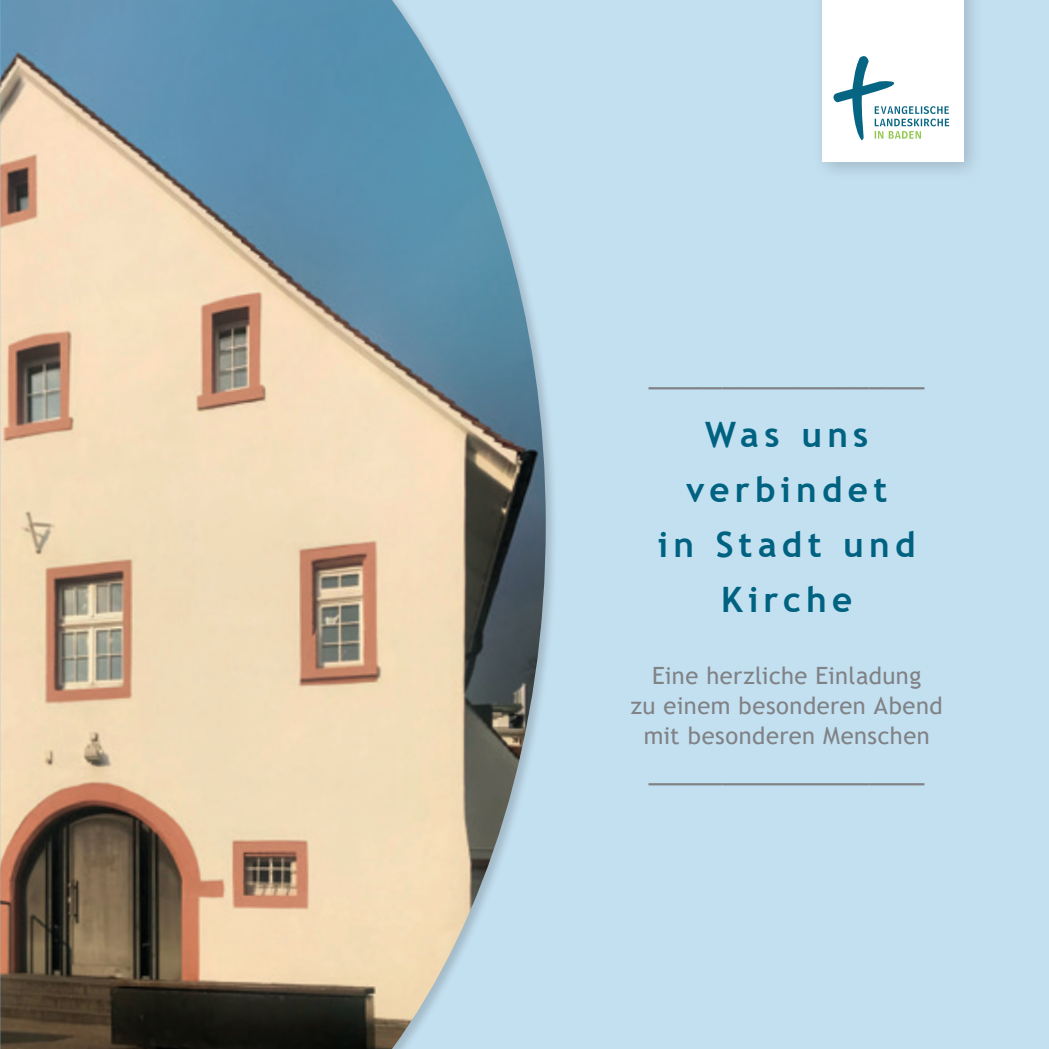
<style>
.page{position:relative;width:1049px;height:1049px;background:#c3e0f1}
.page>*{position:absolute;margin:0;border:0;box-sizing:border-box;transform-origin:0 0}
.Trebuchet_14_pt_bold{font:35px/62.5px "Trebuchet MS";color:#808285;text-align:center}
.Trebuchet_14_pt_bold-2{font:700 35px/55px "Trebuchet MS";letter-spacing:.15em;color:#006281;text-align:center}
.Trebuchet_14_pt_bold-3{font:23.75px/30px "Trebuchet MS";letter-spacing:.02em;color:#808285;text-align:center}
.s1{font-weight:700;color:#006281}
</style>
<div class="page">
<div style="left:0;top:0;width:558px;height:1049px;background:#231f20;opacity:.2"></div>
<img style="left:0;top:0;width:546px;height:1049px">
<div style="left:812px;top:0;width:172px;height:182px;background:#231f20;opacity:.2"></div>
<div style="left:822px;top:0;width:142px;height:162px;background:#fff"></div>
<svg style="left:833px;top:56px;width:116px;height:84px"></svg>
<p class="Trebuchet_14_pt_bold" style="left:649px;top:341px;width:277px">_______________<br><span class="s1">Was uns</span></p>
<p class="Trebuchet_14_pt_bold-2" style="left:658px;top:462px;width:259px">verbindet<br>in Stadt und<br>Kirche</p>
<p class="Trebuchet_14_pt_bold-3" style="left:652px;top:660px;width:270px">Eine herzliche Einladung</p>
<p class="Trebuchet_14_pt_bold-3" style="left:631px;top:690px;width:313px">zu einem besonderen Abend mit besonderen Menschen</p>
<p class="Trebuchet_14_pt_bold" style="left:649px;top:737px;width:277px">_______________</p>
</div>
